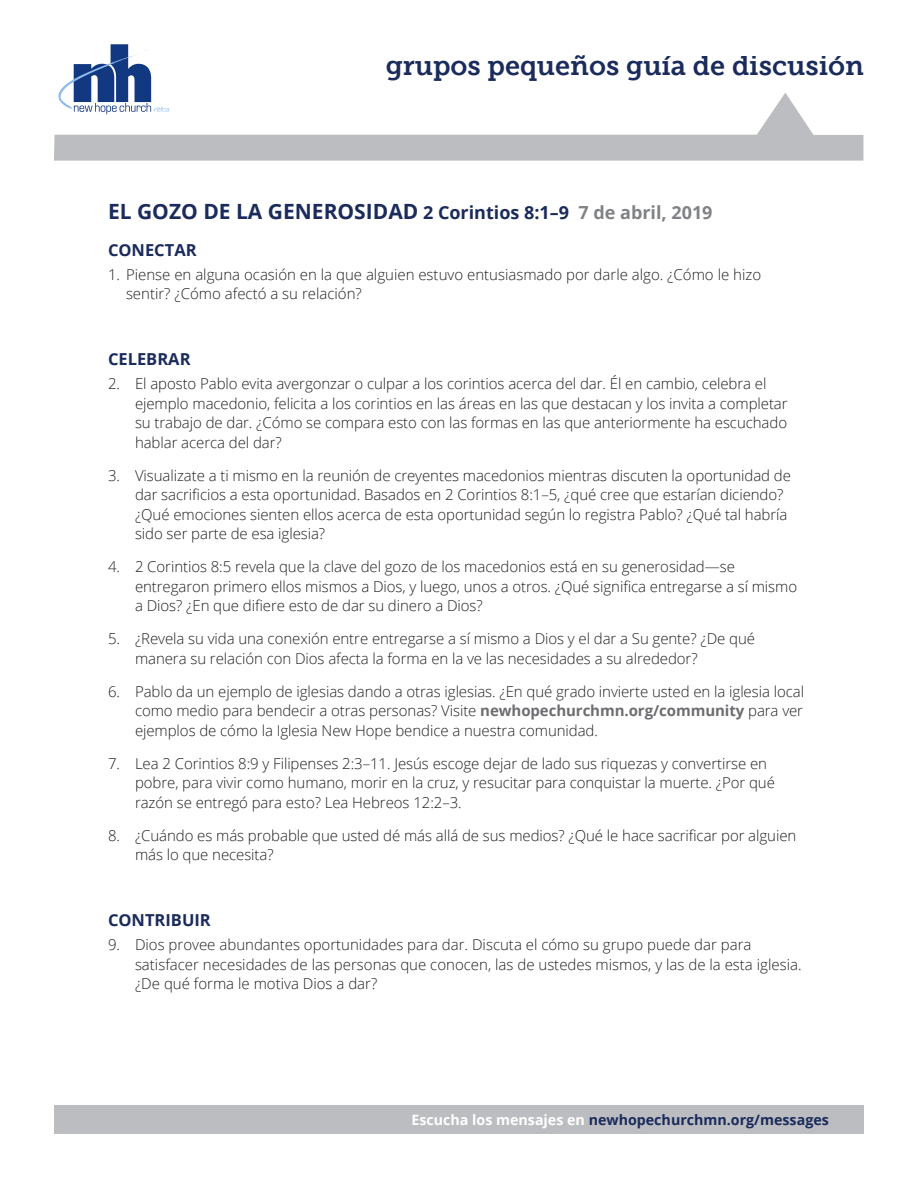
<style>
.page{position:relative;width:918px;height:1188px;background:#fff}
.page>*{position:absolute;margin:0;border:0;box-sizing:border-box;transform-origin:0 0}
.t1{font:27px "Museo Slab 700";color:#1a2b5c}
.t2{font:700 21px "Open Sans";color:#1a2b5c}
.Discussion_Questions{font:700 16.5px "Open Sans";color:#1a2b5c}
.Discussion_Questions-2{font:300 15px/19.5px "Open Sans";letter-spacing:-.005em;color:#231f20}
.t3{font:700 14.25px "Open Sans";color:#1a2b5c}
.s1{font-size:18px}
.s2{font-size:18px;color:#808285}
.s3{font-weight:700;color:#6c6d70}
.s4{color:#fff}
</style>
<div class="page">
<div style="left:54px;top:1106px;width:810px;height:28px;background:#bcbdc0"></div>
<svg style="left:59px;top:44px;width:93px;height:49px"></svg>
<svg style="left:54px;top:93px;width:809px;height:68px"></svg>
<p class="t1" style="left:386px;top:50px;width:480px">grupos pequeños guía de discusión</p>
<p class="t2" style="left:108px;top:196px;width:606px">EL GOZO DE LA GENEROSIDAD <span class="s1">2 Corintios 8:1–9</span> <span class="s2">7 de abril, 2019</span></p>
<p class="Discussion_Questions" style="left:108px;top:238px;width:90px">CONECTAR</p>
<p class="Discussion_Questions-2" style="left:126px;top:264px;width:637px;text-indent:-18px">1. Piense en alguna ocasión en la que alguien estuvo entusiasmado por darle algo. ¿Cómo le hizo sentir? ¿Cómo afectó a su relación?</p>
<p class="Discussion_Questions" style="left:108px;top:347px;width:84px">CELEBRAR</p>
<p class="Discussion_Questions-2" style="left:135px;top:374px;width:654px;text-indent:-27px">2. El aposto Pablo evita avergonzar o culpar a los corintios acerca del dar. Él en cambio, celebra el ejemplo macedonio, felicita a los corintios en las áreas en las que destacan y los invita a completar su trabajo de dar. ¿Cómo se compara esto con las formas en las que anteriormente ha escuchado hablar acerca del dar?</p>
<p class="Discussion_Questions-2" style="left:135px;top:465px;width:657px;text-indent:-27px">3. Visualizate a ti mismo en la reunión de creyentes macedonios mientras discuten la oportunidad de dar sacrificios a esta oportunidad. Basados en 2 Corintios 8:1–5, ¿qué cree que estarían diciendo? ¿Qué emociones sienten ellos acerca de esta oportunidad según lo registra Pablo? ¿Qué tal habría sido ser parte de esa iglesia?</p>
<p class="Discussion_Questions-2" style="left:135px;top:557px;width:664px;text-indent:-27px">4. 2 Corintios 8:5 revela que la clave del gozo de los macedonios está en su generosidad—se entregaron primero ellos mismos a Dios, y luego, unos a otros. ¿Qué significa entregarse a sí mismo a Dios? ¿En que difiere esto de dar su dinero a Dios?</p>
<p class="Discussion_Questions-2" style="left:135px;top:629px;width:622px;text-indent:-27px">5. ¿Revela su vida una conexión entre entregarse a sí mismo a Dios y el dar a Su gente? ¿De qué manera su relación con Dios afecta la forma en la ve las necesidades a su alrededor?</p>
<p class="Discussion_Questions-2" style="left:135px;top:681px;width:671px;text-align:justify;text-indent:-27px">6. Pablo da un ejemplo de iglesias dando a otras iglesias. ¿En qué grado invierte usted en la iglesia local como medio para bendecir a otras personas? Visite <span class="s3">newhopechurchmn.org/community</span> para ver ejemplos de cómo la Iglesia New Hope bendice a nuestra comunidad.</p>
<p class="Discussion_Questions-2" style="left:135px;top:753px;width:642px;text-indent:-27px">7. Lea 2 Corintios 8:9 y Filipenses 2:3–11. Jesús escoge dejar de lado sus riquezas y convertirse en pobre, para vivir como humano, morir en la cruz, y resucitar para conquistar la muerte. ¿Por qué razón se entregó para esto? Lea Hebreos 12:2–3.</p>
<p class="Discussion_Questions-2" style="left:135px;top:825px;width:663px;text-indent:-27px">8. ¿Cuándo es más probable que usted dé más allá de sus medios? ¿Qué le hace sacrificar por alguien más lo que necesita?</p>
<p class="Discussion_Questions" style="left:108px;top:908px;width:104px">CONTRIBUIR</p>
<p class="Discussion_Questions-2" style="left:135px;top:935px;width:668px;text-indent:-27px">9. Dios provee abundantes oportunidades para dar. Discuta el cómo su grupo puede dar para satisfacer necesidades de las personas que conocen, las de ustedes mismos, y las de la esta iglesia. ¿De qué forma le motiva Dios a dar?</p>
<p class="t3" style="left:411px;top:1110px;width:419px"><span class="s4">Escucha los mensajes en</span> newhopechurchmn.org/messages</p>
</div>
